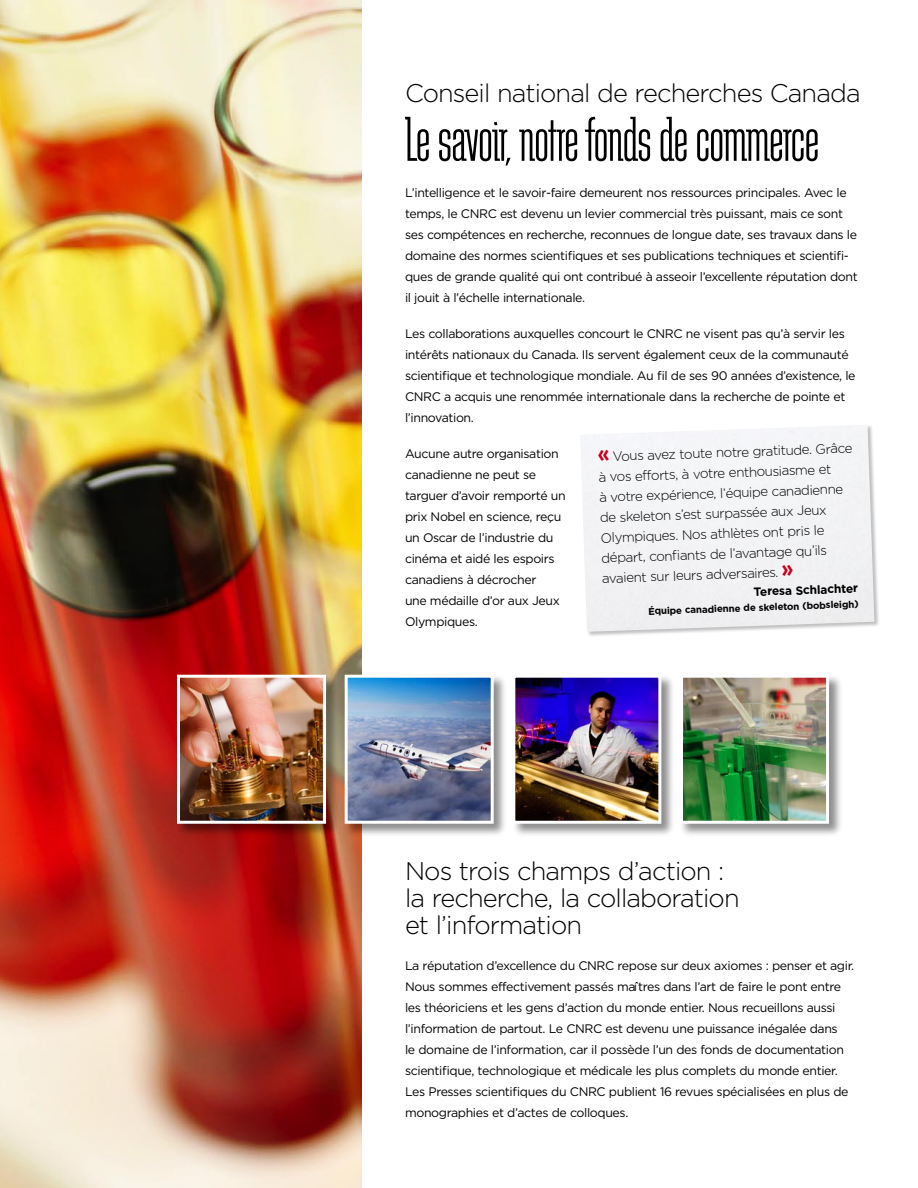
<style>
.page{position:relative;width:918px;height:1188px;background:#fff}
.page>*{position:absolute;margin:0;border:0;box-sizing:border-box;transform-origin:0 0}
.t1{font:300 66px "Schindler";letter-spacing:-.01em;color:#000}
.t2{font:300 25.5px/27px "Gotham";letter-spacing:-.035em;color:#000}
.t3{font:300 13.5px/20.2px "Gotham";color:#000}
.t4{font:12.3px/21px "Gotham";letter-spacing:-.03em;color:#000}
.t5{font:700 12px "Gotham";color:#000}
.t6{font:700 9.75px "Gotham";color:#000}
.s1{font-family:"Gotham Condensed";font-weight:700;font-size:24px;color:#ca001b}
</style>
<div class="page">
<img style="left:0;top:0;width:362px;height:1188px">
<div style="left:579px;top:424px;width:302px;height:213px;background:#000;opacity:.25"></div>
<img style="left:580px;top:424px;width:294px;height:208px">
<div style="left:175px;top:672px;width:166px;height:167px;background:#000;opacity:.45"></div>
<img style="left:181px;top:679px;width:141px;height:141px">
<div style="left:177px;top:675px;width:149px;height:149px;border:3px solid #fff"></div>
<div style="left:342px;top:672px;width:167px;height:167px;background:#000;opacity:.45"></div>
<img style="left:349px;top:679px;width:141px;height:141px">
<div style="left:345px;top:675px;width:149px;height:149px;border:3px solid #fff"></div>
<div style="left:510px;top:672px;width:166px;height:167px;background:#000;opacity:.45"></div>
<img style="left:516px;top:679px;width:141px;height:141px">
<div style="left:512px;top:675px;width:149px;height:149px;border:3px solid #fff"></div>
<div style="left:678px;top:672px;width:166px;height:167px;background:#000;opacity:.45"></div>
<img style="left:684px;top:679px;width:141px;height:141px">
<div style="left:680px;top:675px;width:149px;height:149px;border:3px solid #fff"></div>
<h2 class="t2" style="left:405px;top:79px;width:457px">Conseil national de recherches Canada</h2>
<h1 class="t1" style="left:405px;top:106px;width:416px">Le savoir, notre fonds de commerce</h1>
<p class="t4" style="left:405px;top:182px;width:454px">L’intelligence et le savoir-faire demeurent nos ressources principales. Avec le temps, le CNRC est devenu un levier commercial très puissant, mais ce sont ses compétences en recherche, reconnues de longue date, ses travaux dans le domaine des normes scientifiques et ses publications techniques et scientifi&shy;ques de grande qualité qui ont contribué à asseoir l’excellente réputation dont il jouit à l’échelle internationale.</p>
<p class="t4" style="left:405px;top:323px;width:452px">Les collaborations auxquelles concourt le CNRC ne visent pas qu’à servir les intérêts nationaux du Canada. Ils servent également ceux de la communauté scientifique et technologique mondiale. Au fil de ses 90 années d’existence, le CNRC a acquis une renommée internationale dans la recherche de pointe et l’innovation.</p>
<p class="t4" style="left:405px;top:443px;width:162px">Aucune autre organisation canadienne ne peut se targuer d’avoir remporté un prix Nobel en science, reçu un Oscar de l’industrie du cinéma et aidé les espoirs canadiens à décrocher<br>une médaille d’or aux Jeux<br>Olympiques.</p>
<p class="t3" style="left:598px;top:447px;width:256px;rotate:-2deg"><span class="s1">«</span> Vous avez toute notre gratitude. Grâce à vos efforts, à votre enthousiasme et<br>à votre expérience, l’équipe canadienne de skeleton s’est surpassée aux Jeux Olympiques. Nos athlètes ont pris le départ, confi ants de l’avantage qu’ils avaient sur leurs adversaires. <span class="s1">»</span></p>
<p class="t5" style="left:753px;top:585px;width:106px;rotate:-2deg">Teresa Schlachter</p>
<p class="t6" style="left:648px;top:606px;width:212px;rotate:-2deg">Équipe canadienne de skeleton (bobsleigh)</p>
<h2 class="t2" style="left:405px;top:857px;width:336px">Nos trois champs d’action : la recherche, la collaboration et l’information</h2>
<p class="t4" style="left:405px;top:955px;width:451px">La réputation d’excellence du CNRC repose sur deux axiomes : penser et agir.<br>Nous sommes effectivement passés maîtres dans l’art de faire le pont entre les théoriciens et les gens d’action du monde entier. Nous recueillons aussi l’information de partout. Le CNRC est devenu une puissance inégalée dans<br>le domaine de l’information, car il possède l’un des fonds de documentation scientifique, technologique et médicale les plus complets du monde entier.<br>Les Presses scientifiques du CNRC publient 16 revues spécialisées en plus de monographies et d’actes de colloques.</p>
</div>
